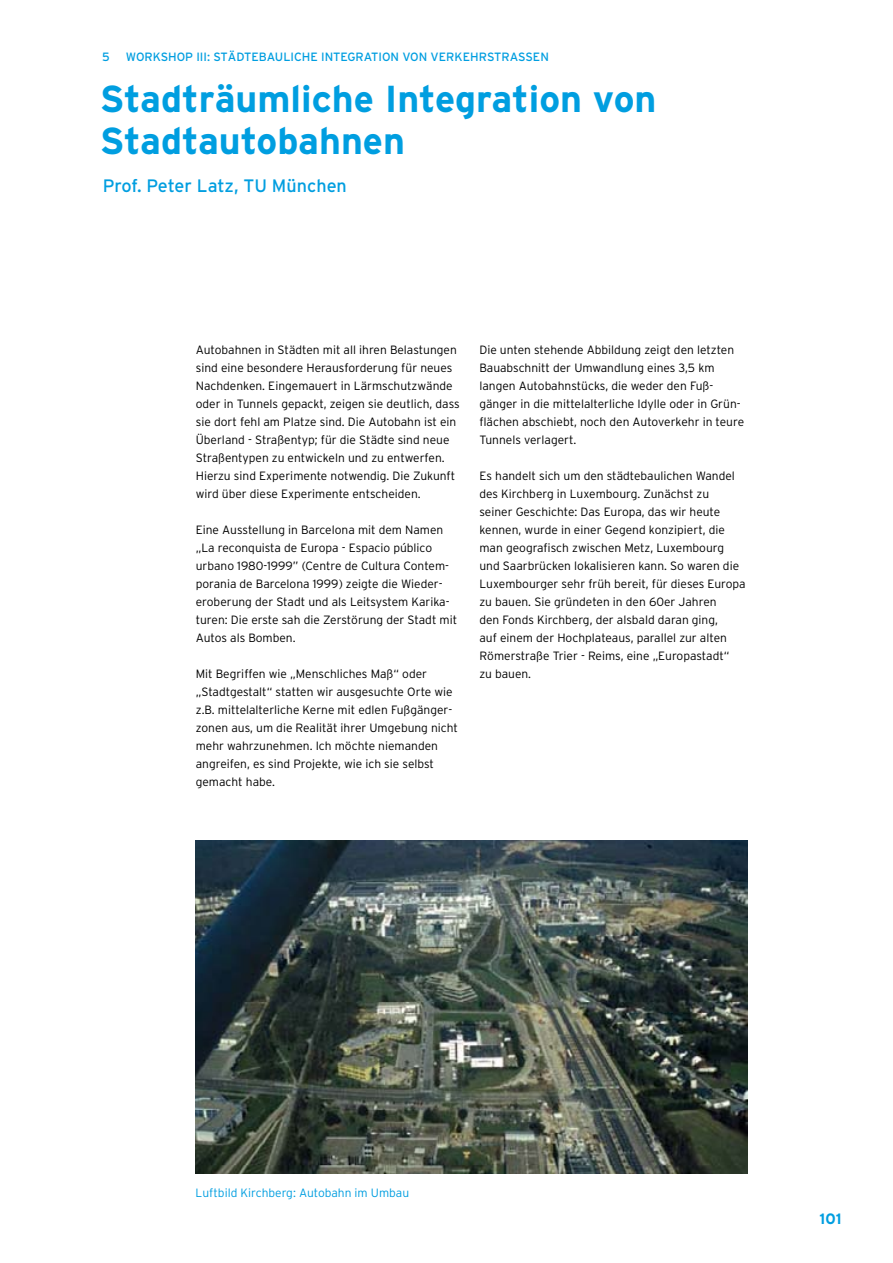
<style>
.page{position:relative;width:893px;height:1263px;background:#fff}
.page>*{position:absolute;margin:0;border:0;box-sizing:border-box;transform-origin:0 0}
.t1{font:700 37.5px/42px "Interstate";color:#009ee0}
.t2{font:18px "Interstate";color:#009ee0}
.t3{font:700 15px "Interstate";color:#009ee0}
.t4{font:300 12px/18px "Interstate";color:#000}
.t5{font:12px "Interstate";color:#009ee0}
.t6{font:300 12px "Interstate";color:#009ee0}
</style>
<div class="page">
<img style="left:196px;top:840px;width:552px;height:334px">
<p class="t5" style="left:102px;top:50px;width:9px">5</p>
<p class="t5" style="left:126px;top:50px;width:36px">WORKSHO</p>
<p class="t5" style="left:213px;top:50px;width:31px">STÄDTEBAULI</p>
<p class="t5" style="left:294px;top:50px;width:35px">CHE INTEGRATION</p>
<p class="t5" style="left:402px;top:50px;width:9px">VON</p>
<p class="t5" style="left:431px;top:50px;width:9px">VERKEHRSTRASSEN</p>
<h1 class="t1" style="left:100px;top:78px;width:558px">Stadträumliche Integration von<br>Stadtautobahnen</h1>
<h2 class="t2" style="left:103px;top:175px;width:246px">PROF. PETER LATZ, TU M ÜNCHEN</h2>
<p class="t5" style="left:102px;top:50px;width:221px">IBA-LABOR HAFENP III: - LOGISTIK - STADT</p>
<p class="t4" style="left:196px;top:341px;width:266px">Autobahnen in Städten mit all ihren Belastungen sind eine besondere Herausforderung für neues Nachdenken. Eingemauert in Lärmschutzwände oder in Tunnels gepackt, zeigen sie deutlich, dass sie dort fehl am Platze sind. Die Autobahn ist ein Überland - Straßentyp; für die Städte sind neue Straßentypen zu entwickeln und zu entwerfen.<br>Hierzu sind Experimente notwendig. Die Zukunft wird über diese Experimente entscheiden.</p>
<p class="t4" style="left:196px;top:521px;width:263px">Eine Ausstellung in Barcelona mit dem Namen „La reconquista de Europa - Espacio público urbano 1980-1999” (Centre de Cultura Contem&shy;porania de Barcelona 1999) zeigte die Wieder&shy;eroberung der Stadt und als Leitsystem Karika&shy;turen: Die erste sah die Zerstörung der Stadt mit Autos als Bomben.</p>
<p class="t4" style="left:196px;top:665px;width:264px">Mit Begriffen wie „Menschliches Maß“ oder „Stadtgestalt“ statten wir ausgesuchte Orte wie z.B. mittelalterliche Kerne mit edlen Fußgänger&shy;zonen aus, um die Realität ihrer Umgebung nicht mehr wahrzunehmen. Ich möchte niemanden angreifen, es sind Projekte, wie ich sie selbst gemacht habe.</p>
<p class="t4" style="left:479px;top:341px;width:266px">Die unten stehende Abbildung zeigt den letzten Bauabschnitt der Umwandlung eines 3,5 km langen Autobahnstücks, die weder den Fuß&shy;gänger in die mittelalterliche Idylle oder in Grün&shy;flächen abschiebt, noch den Autoverkehr in teure Tunnels verlagert.</p>
<p class="t4" style="left:479px;top:467px;width:268px">Es handelt sich um den städtebaulichen Wandel des Kirchberg in Luxembourg. Zunächst zu<br>seiner Geschichte: Das Europa, das wir heute kennen, wurde in einer Gegend konzipiert, die man geografisch zwischen Metz, Luxembourg und Saarbrücken lokalisieren kann. So waren die Luxembourger sehr früh bereit, für dieses Europa zu bauen. Sie gründeten in den 60er Jahren<br>den Fonds Kirchberg, der alsbald daran ging,<br>auf einem der Hochplateaus, parallel zur alten Römerstraße Trier - Reims, eine „Europastadt“<br>zu bauen.</p>
<p class="t6" style="left:196px;top:1186px;width:215px">Luftbild Kirchberg: Autobahn im Umbau</p>
<p class="t3" style="left:820px;top:1210px;width:23px">101</p>
</div>
